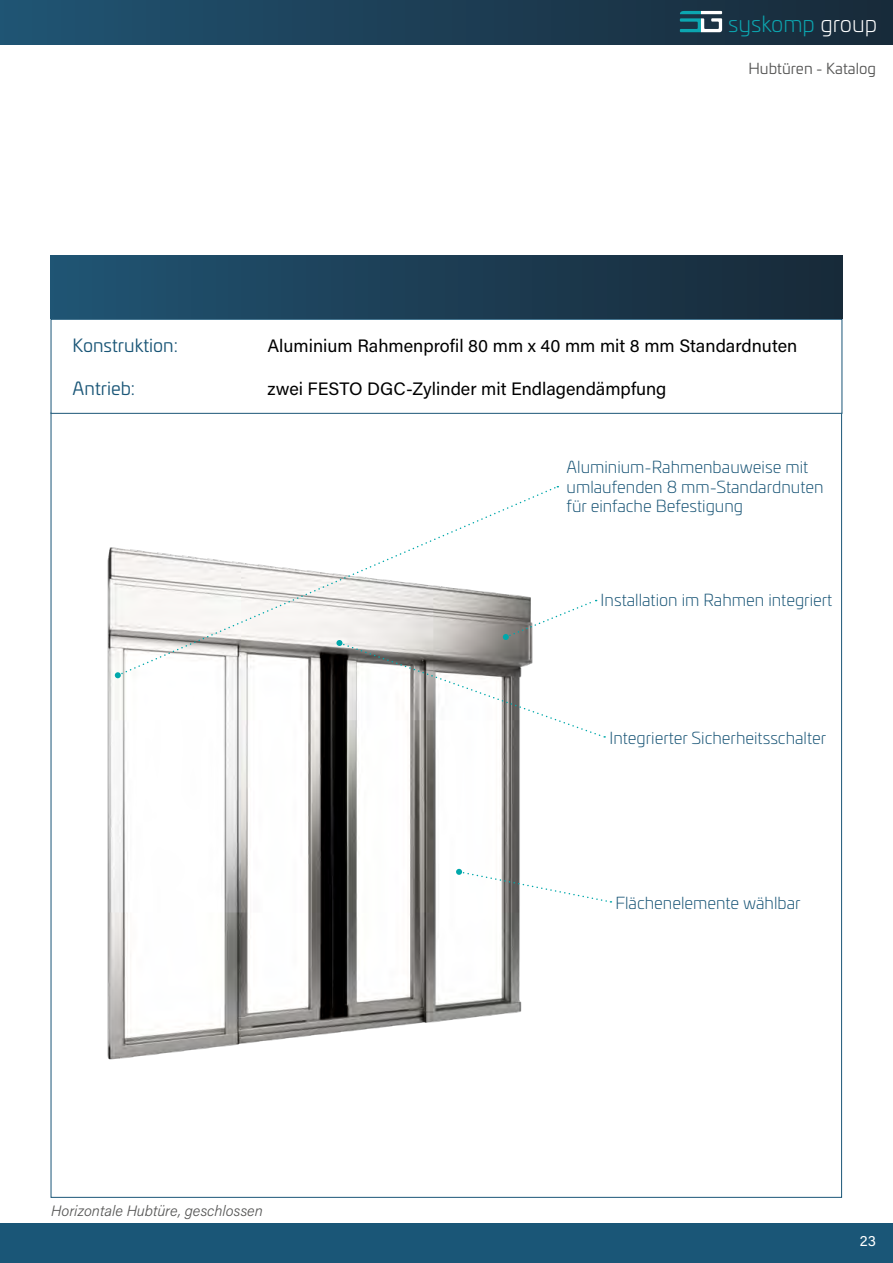
<style>
.page{position:relative;width:893px;height:1263px;background:#fff}
.page>*{position:absolute;margin:0;border:0;box-sizing:border-box;transform-origin:0 0}
.t1{font:300 22.2px "Univia Pro";color:#0ca6b0}
.t2{font:18px "Acumin Pro";color:#000}
.t3{font:18px "Univia Pro";color:#1a5677}
.t4{font:300 16.5px/19.8px "Univia Pro";color:#1a5677}
.t5{font:italic 300 15px "Acumin Pro";color:#565655}
.t6{font:15px "Univia Pro";color:#565655}
.t7{font:15px "Acumin Pro";color:#fff}
.s1{color:#fff}
</style>
<div class="page">
<div style="left:0;top:0;width:893px;height:45px;background:linear-gradient(to right,#205372,#192a38)"></div>
<svg style="left:680px;top:11px;width:42px;height:21px"></svg>
<div style="left:0;top:1223px;width:893px;height:40px;background:#1a5677"></div>
<img style="left:107px;top:547px;width:506px;height:513px">
<svg style="left:120px;top:486px;width:437px;height:189px"></svg>
<svg style="left:115px;top:672px;width:6px;height:6px"></svg>
<div style="left:51px;top:319px;width:791px;height:95px;border:1px solid #1a5677"></div>
<svg style="left:456px;top:869px;width:155px;height:34px"></svg>
<div style="left:51px;top:255px;width:791px;height:64px;background:linear-gradient(to right,#205372,#182937)"></div>
<svg style="left:336px;top:599px;width:269px;height:139px"></svg>
<h1 class="t1" style="left:728px;top:8px;width:151px">syskomp <span class="s1">group</span></h1>
<p class="t6" style="left:748px;top:58px;width:129px">Hubtüren - Katalog</p>
<p class="t3" style="left:73px;top:332px;width:107px">Konstruktion:</p>
<p class="t2" style="left:267px;top:333px;width:531px">Aluminium Rahmenprofil 80 mm x 40 mm mit 8 mm Standardnuten</p>
<p class="t3" style="left:73px;top:375px;width:64px">Antrieb:</p>
<p class="t2" style="left:267px;top:376px;width:401px">zwei FESTO DGC-Zylinder mit Endlagendämpfung</p>
<p class="t4" style="left:567px;top:456px;width:258px">Aluminium-Rahmenbauweise mit umlaufenden 8 mm-Standardnuten für einfache Befestigung</p>
<p class="t4" style="left:601px;top:590px;width:233px">Installation im Rahmen integriert</p>
<p class="t4" style="left:609px;top:727px;width:218px">Integrierter Sicherheitsschalter</p>
<p class="t5" style="left:51px;top:1200px;width:213px">Horizontale Hubtüre, geschlossen</p>
<p class="t4" style="left:615px;top:892px;width:187px">Flächenelemente wählbar</p>
<p class="t7" style="left:860px;top:1230px;width:18px">23</p>
</div>
